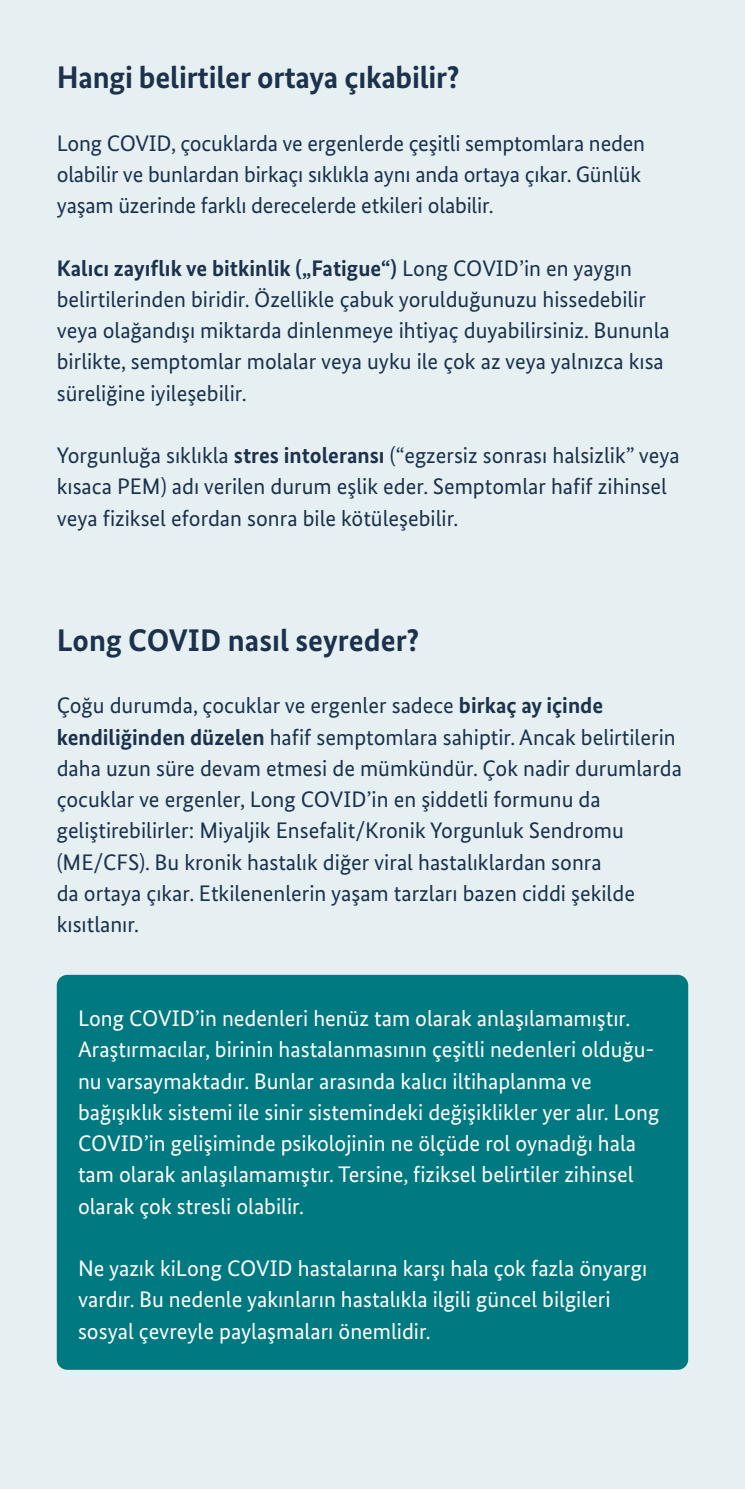
<style>
.page{position:relative;width:745px;height:1489px;background:#fff}
.page>*{position:absolute;margin:0;border:0;box-sizing:border-box;transform-origin:0 0}
.H2_-_Headline_Fließtext{font:700 31.25px "Bundes Sans";letter-spacing:-.01em;color:#1c314c}
.P_-_Fließtext{font:22.5px/31.2px "Bundes Sans";color:#1c314c}
.P_-_Fließtext-2{font:22.5px/31.2px "Bundes Sans";color:#fff}
.s1{font-weight:700}
</style>
<div class="page">
<div style="left:0;top:0;width:744px;height:1488px;background:#e6f0f2"></div>
<div style="left:57px;top:974px;width:630px;height:395px;background:#007a80;border-radius:11px"></div>
<h2 class="H2_-_Headline_Fließtext" style="left:57px;top:59px;width:404px">Hangi belirtiler ortaya çıkabilir?</h2>
<p class="P_-_Fließtext" style="left:57px;top:127px;width:589px">Long COVID, çocuklarda ve ergenlerde çeşitli semptomlara neden olabilir ve bunlardan birkaçı sıklıkla aynı anda ortaya çıkar. Günlük yaşam üzerinde farklı derecelerde etkileri olabilir.</p>
<p class="P_-_Fließtext" style="left:57px;top:252px;width:614px"><span class="s1">Kalıcı zayıflık ve bitkinlik („Fatigue“)</span> Long COVID’in en yaygın belirtilerinden biridir. Özellikle çabuk yorulduğunuzu hissedebilir veya olağandışı miktarda dinlenmeye ihtiyaç duyabilirsiniz. Bununla birlikte, semptomlar molalar veya uyku ile çok az veya yalnızca kısa süreliğine iyileşebilir.</p>
<p class="P_-_Fließtext" style="left:57px;top:440px;width:624px">Yorgunluğa sıklıkla <span class="s1">stres intoleransı</span> (“egzersiz sonrası halsizlik” veya kısaca PEM) adı verilen durum eşlik eder. Semptomlar hafif zihinsel veya fiziksel efordan sonra bile kötüleşebilir.</p>
<h2 class="H2_-_Headline_Fließtext" style="left:57px;top:622px;width:364px">Long COVID nasıl seyreder?</h2>
<p class="P_-_Fließtext" style="left:57px;top:690px;width:626px">Çoğu durumda, çocuklar ve ergenler sadece <span class="s1">birkaç ay içinde kendiliğinden düzelen</span> hafif semptomlara sahiptir. Ancak belirtilerin daha uzun süre devam etmesi de mümkündür. Çok nadir durumlarda çocuklar ve ergenler, Long COVID’in en şiddetli formunu da geliştirebilirler: Miyaljik Ensefalit/Kronik Yorgunluk Sendromu (ME/CFS). Bu kronik hastalık diğer viral hastalıklardan sonra<br>da ortaya çıkar. Etkilenenlerin yaşam tarzları bazen ciddi şekilde kısıtlanır.</p>
<p class="P_-_Fließtext-2" style="left:78px;top:1002px;width:582px">Long COVID’in nedenleri henüz tam olarak anlaşılamamıştır.<br>Araştırmacılar, birinin hastalanmasının çeşitli nedenleri olduğu&shy;nu varsaymaktadır. Bunlar arasında kalıcı iltihaplanma ve bağışıklık sistemi ile sinir sistemindeki değişiklikler yer alır. Long COVID’in gelişiminde psikolojinin ne ölçüde rol oynadığı hala tam olarak anlaşılamamıştır. Tersine, fiziksel belirtiler zihinsel olarak çok stresli olabilir.</p>
<p class="P_-_Fließtext-2" style="left:78px;top:1252px;width:570px">Ne yazık kiLong COVID hastalarına karşı hala çok fazla önyargı vardır. Bu nedenle yakınların hastalıkla ilgili güncel bilgileri sosyal çevreyle paylaşmaları önemlidir.</p>
</div>
